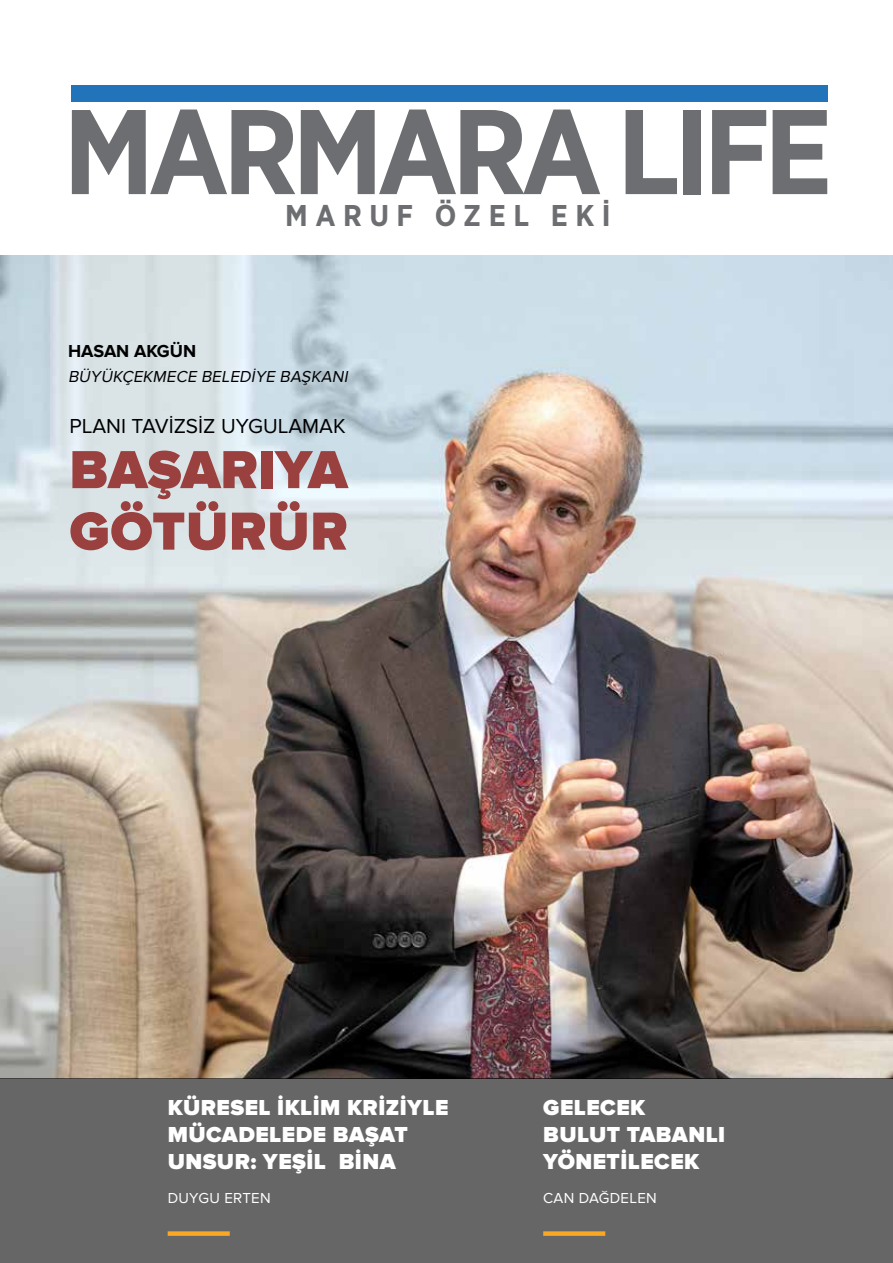
<style>
.page{position:relative;width:893px;height:1263px;background:#fff}
.page>*{position:absolute;margin:0;border:0;box-sizing:border-box;transform-origin:0 0}
.t1{font:700 120.15px "Gotham Narrow";letter-spacing:-.05em;color:#6d6e71}
.t2{font:900 55.5px/61.5px "Proxima Nova";color:#9a403e}
.t3{font:700 30px "Gotham Narrow";letter-spacing:.25em;color:#6d6e71}
.t4{font:900 22.5px/27px "Proxima Nova";letter-spacing:.02em;color:#fff}
.t5{font:21px "Proxima Nova";color:#000}
.t6{font:700 18px "Proxima Nova";color:#000}
.t7{font:italic 16.5px "Proxima Nova";color:#000}
.t8{font:15px "Proxima Nova";letter-spacing:.02em;color:#fff}
</style>
<div class="page">
<img style="left:0;top:255px;width:893px;height:823px">
<div style="left:0;top:1078px;width:893px;height:185px;background:#666"></div>
<div style="left:71px;top:85px;width:756px;height:17px;background:#2173ba"></div>
<div style="left:168px;top:1231px;width:62px;height:5px;background:#faa824"></div>
<div style="left:543px;top:1231px;width:62px;height:5px;background:#faa824"></div>
<h1 class="t1" style="left:63px;top:75px;width:771px">MARMARA LIFE</h1>
<h3 class="t3" style="left:285px;top:196px;width:327px">MARUF ÖZEL EKİ</h3>
<p class="t6" style="left:68px;top:340px;width:130px">HASAN AKGÜN</p>
<p class="t7" style="left:68px;top:367px;width:284px">BÜYÜKÇEKMECE BELEDİYE BAŞKANI</p>
<p class="t5" style="left:69px;top:414px;width:278px">PLANI TAVİZSİZ UYGULAMAK</p>
<h2 class="t2" style="left:69px;top:441px;width:280px">BAŞARIYA<br>GÖTÜRÜR</h2>
<p class="t4" style="left:168px;top:1094px;width:282px">KÜRESEL İKLİM KRİZİYLE<br>MÜCADELEDE BAŞAT<br>UNSUR: YEŞİL BİNA</p>
<p class="t4" style="left:543px;top:1094px;width:183px">GELECEK<br>BULUT TABANLI<br>YÖNETİLECEK</p>
<p class="t8" style="left:168px;top:1189px;width:105px">DUYGU ERTEN</p>
<p class="t8" style="left:543px;top:1189px;width:115px">CAN DAĞDELEN</p>
</div>
